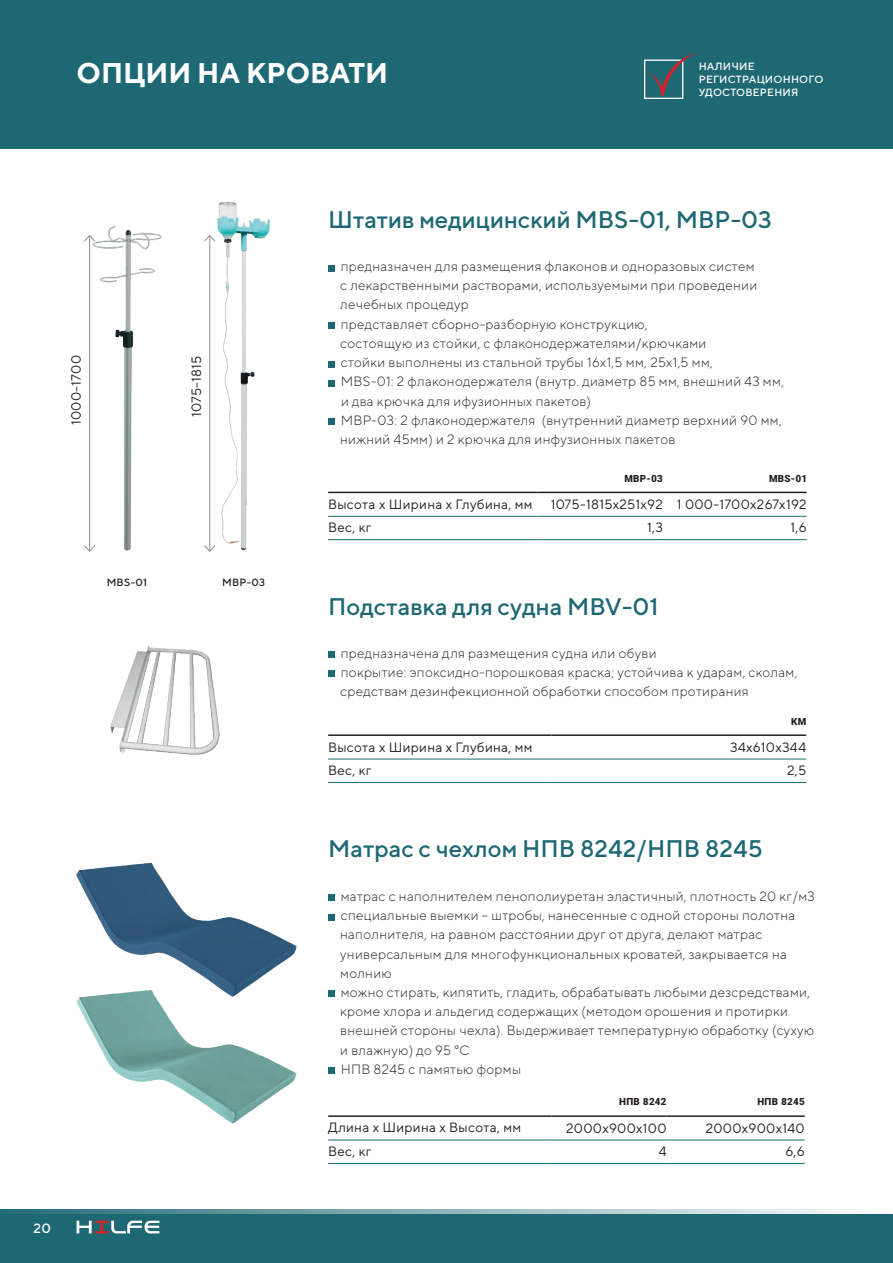
<style>
.page{position:relative;width:893px;height:1263px;background:#fff}
.page>*{position:absolute;margin:0;border:0;box-sizing:border-box;transform-origin:0 0}
.t1{font:700 28.5px "TT Norms";color:#fff}
.t2{font:500 24px "TT Norms";color:#1d6873}
.t3{font:300 13.5px/19.2px "TT Norms";letter-spacing:.02em;color:#231f20}
.t4{font:13.5px "TT Norms";letter-spacing:.02em;color:#231f20}
.t5{font:500 13.5px "TT Norms";color:#fff}
.t6{font:500 10.5px/13.2px "TT Norms";letter-spacing:.02em;color:#fff}
.t7{font:500 10.5px "TT Norms";letter-spacing:.02em;color:#231f20}
.t8{font:9.75px "Roboto";letter-spacing:.03em;color:#231f20}
</style>
<div class="page">
<div style="left:0;top:1209px;width:893px;height:54px;background:#1d6873"></div>
<svg style="left:19px;top:1209px;width:873px;height:4px;background:#93b6bb"></svg>
<div style="left:0;top:0;width:893px;height:149px;background:#1d6873"></div>
<hr style="left:328px;top:516px;width:209px;height:1px;background:#1d6873">
<hr style="left:537px;top:516px;width:126px;height:1px;background:#1d6873">
<hr style="left:663px;top:516px;width:144px;height:1px;background:#1d6873">
<hr style="left:328px;top:539px;width:209px;height:1px;background:#1d6873">
<hr style="left:537px;top:539px;width:126px;height:1px;background:#1d6873">
<hr style="left:663px;top:539px;width:144px;height:1px;background:#1d6873">
<hr style="left:328px;top:492px;width:209px;height:1px;background:#231f20">
<hr style="left:537px;top:492px;width:126px;height:1px;background:#231f20">
<hr style="left:663px;top:492px;width:144px;height:1px;background:#231f20">
<hr style="left:328px;top:759px;width:224px;height:1px;background:#1d6873">
<hr style="left:552px;top:759px;width:254px;height:1px;background:#1d6873">
<hr style="left:328px;top:782px;width:224px;height:1px;background:#1d6873">
<hr style="left:552px;top:782px;width:254px;height:1px;background:#1d6873">
<hr style="left:328px;top:734px;width:224px;height:2px;background:#231f20">
<hr style="left:552px;top:734px;width:254px;height:2px;background:#231f20">
<hr style="left:328px;top:1140px;width:224px;height:1px;background:#1d6873">
<hr style="left:552px;top:1140px;width:114px;height:1px;background:#1d6873">
<hr style="left:666px;top:1140px;width:139px;height:1px;background:#1d6873">
<hr style="left:328px;top:1163px;width:224px;height:1px;background:#1d6873">
<hr style="left:552px;top:1163px;width:114px;height:1px;background:#1d6873">
<hr style="left:666px;top:1163px;width:139px;height:1px;background:#1d6873">
<hr style="left:328px;top:1115px;width:224px;height:2px;background:#231f20">
<hr style="left:552px;top:1115px;width:114px;height:2px;background:#231f20">
<hr style="left:666px;top:1115px;width:139px;height:2px;background:#231f20">
<svg style="left:328px;top:265px;width:6px;height:6px"></svg>
<div style="left:328px;top:322px;width:6px;height:7px;background:#1d6873"></div>
<svg style="left:328px;top:361px;width:6px;height:6px"></svg>
<svg style="left:328px;top:380px;width:6px;height:6px"></svg>
<div style="left:328px;top:418px;width:6px;height:7px;background:#1d6873"></div>
<svg style="left:328px;top:895px;width:6px;height:6px"></svg>
<svg style="left:328px;top:914px;width:6px;height:6px"></svg>
<svg style="left:328px;top:991px;width:6px;height:6px"></svg>
<div style="left:328px;top:1067px;width:6px;height:7px;background:#1d6873"></div>
<div style="left:328px;top:651px;width:6px;height:7px;background:#1d6873"></div>
<div style="left:328px;top:670px;width:6px;height:7px;background:#1d6873"></div>
<img style="left:217px;top:202px;width:53px;height:349px">
<img style="left:90px;top:225px;width:72px;height:326px">
<img style="left:110px;top:646px;width:110px;height:109px">
<img style="left:76px;top:862px;width:221px;height:122px">
<img style="left:76px;top:984px;width:221px;height:140px">
<hr style="left:89px;top:236px;width:1px;height:315px;background:#313836">
<svg style="left:84px;top:234px;width:12px;height:9px"></svg>
<svg style="left:84px;top:544px;width:12px;height:8px"></svg>
<hr style="left:209px;top:236px;width:1px;height:315px;background:#313836">
<svg style="left:204px;top:235px;width:12px;height:8px"></svg>
<svg style="left:204px;top:544px;width:11px;height:8px"></svg>
<div style="left:644px;top:60px;width:39px;height:39px;border:1px solid #fff"></div>
<svg style="left:649px;top:53px;width:47px;height:43px"></svg>
<svg style="left:77px;top:1221px;width:82px;height:12px"></svg>
<h1 class="t1" style="left:77px;top:55px;width:313px">ОПЦИИ НА КРОВАТИ</h1>
<p class="t6" style="left:699px;top:59px;width:126px">НАЛИЧИЕ<br>РЕГИСТРАЦИОННОГО<br>УДОСТОВЕРЕНИЯ</p>
<p class="t4" style="left:68px;top:425px;width:71px;rotate:-90deg">1000-1700</p>
<p class="t4" style="left:188px;top:417px;width:63px;rotate:-90deg">1075-1815</p>
<p class="t7" style="left:107px;top:575px;width:42px">MBS-01</p>
<p class="t7" style="left:222px;top:575px;width:45px">MBP-03</p>
<p class="t5" style="left:34px;top:1220px;width:19px">20</p>
<h2 class="t2" style="left:328px;top:205px;width:445px">Штатив медицинский MBS-01, MBP-03</h2>
<p class="t3" style="left:340px;top:256px;width:445px">предназначен для размещения флаконов и одноразовых систем<br>с лекарственными растворами, используемыми при проведении лечебных процедур<br>представляет сборно-разборную конструкцию,<br>состоящую из стойки, с флаконодержателями/крючками<br>стойки выполнены из стальной трубы ∅16x1,5 мм, ∅25x1,5 мм,<br>MBS-01: 2 флаконодержателя (внутр. диаметр 85 мм, внешний 43 мм, и два крючка для ифузионных пакетов)<br>MBP-03: 2 флаконодержателя (внутренний диаметр верхний 90 мм, нижний 45мм) и 2 крючка для инфузионных пакетов</p>
<p class="t8" style="left:624px;top:471px;width:40px">MBP-03</p>
<p class="t8" style="left:769px;top:471px;width:39px">MBS-01</p>
<p class="t4" style="left:328px;top:496px;width:206px">Высота х Ширина х Глубина, мм</p>
<p class="t4" style="left:551px;top:496px;width:257px">1075-1815х251х92 1 000-1700х267х192</p>
<p class="t4" style="left:328px;top:519px;width:45px">Вес, кг</p>
<p class="t4" style="left:647px;top:519px;width:17px">1,3</p>
<p class="t4" style="left:790px;top:519px;width:18px">1,6</p>
<h2 class="t2" style="left:328px;top:592px;width:332px">Подставка для судна MBV-01</h2>
<p class="t3" style="left:340px;top:643px;width:459px">предназначена для размещения судна или обуви<br>покрытие: эпоксидно-порошковая краска; устойчива к ударам, сколам, средствам дезинфекционной обработки способом протирания</p>
<p class="t8" style="left:791px;top:714px;width:17px">КМ</p>
<p class="t4" style="left:328px;top:738px;width:206px">Высота х Ширина х Глубина, мм</p>
<p class="t4" style="left:730px;top:739px;width:78px">34х610х344</p>
<p class="t4" style="left:328px;top:762px;width:45px">Вес, кг</p>
<p class="t4" style="left:787px;top:762px;width:21px">2,5</p>
<h2 class="t2" style="left:328px;top:834px;width:436px">Матрас с чехлом НПВ 8242/НПВ 8245</h2>
<p class="t3" style="left:340px;top:886px;width:476px">матрас с наполнителем пенополиуретан эластичный, плотность 20 кг/м3 специальные выемки – штробы, нанесенные с одной стороны полотна наполнителя, на равном расстоянии друг от друга, делают матрас универсальным для многофункциональных кроватей, закрывается на молнию<br>можно стирать, кипятить, гладить, обрабатывать любыми дезсредствами, кроме хлора и альдегид содержащих (методом орошения и протирки внешней стороны чехла). Выдерживает температурную обработку (сухую и влажную) до 95 °С<br>НПВ 8245 с памятью формы</p>
<p class="t8" style="left:619px;top:1095px;width:49px">НПВ 8242</p>
<p class="t8" style="left:757px;top:1095px;width:49px">НПВ 8245</p>
<p class="t4" style="left:328px;top:1119px;width:195px">Длина х Ширина х Высота, мм</p>
<p class="t4" style="left:566px;top:1120px;width:102px">2000х900х100</p>
<p class="t4" style="left:706px;top:1120px;width:101px">2000x900x140</p>
<p class="t4" style="left:328px;top:1143px;width:45px">Вес, кг</p>
<p class="t4" style="left:659px;top:1143px;width:9px">4</p>
<p class="t4" style="left:785px;top:1143px;width:21px">6,6</p>
</div>
